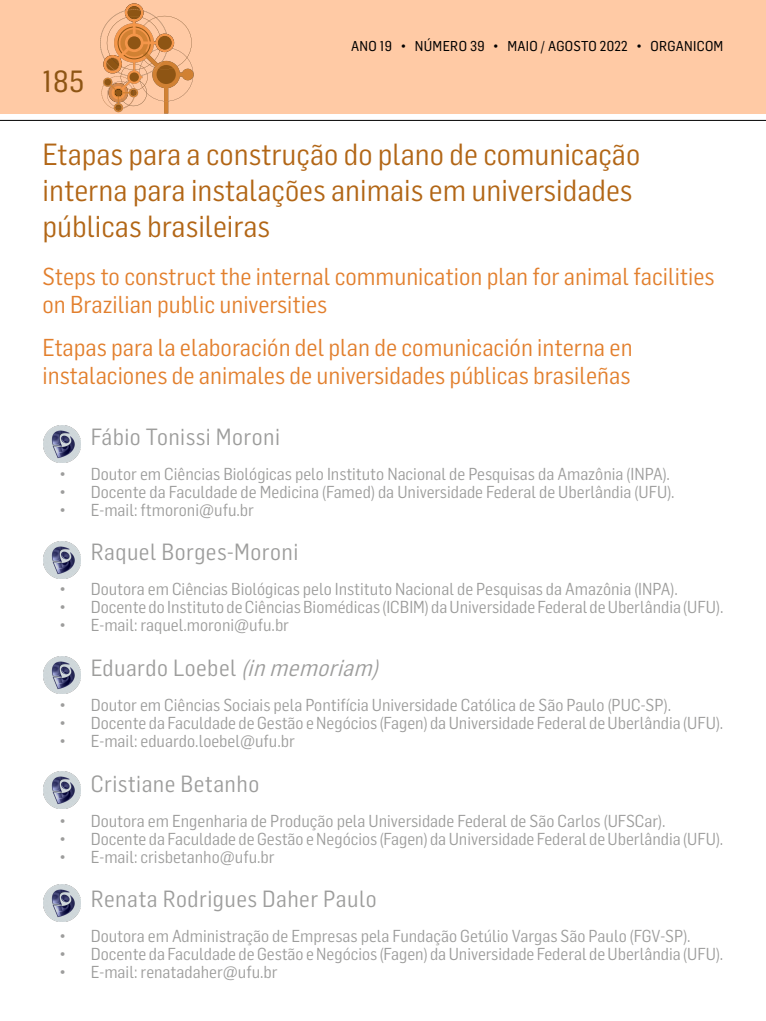
<style>
.page{position:relative;width:766px;height:1021px;background:#fff}
.page>*{position:absolute;margin:0;border:0;box-sizing:border-box;transform-origin:0 0}
.t1{font:30px/36px "Flama Semicondensed";color:#b26616}
.t2{font:30px "Flama Semicondensed Basic";color:#8e5514}
.t3{font:24px/28px "Flama Semicondensed";color:#e27f2d}
.t4{font:23px "Flama Semicondensed";letter-spacing:.02em;color:#9d9d9c}
.t5{font:17px "Flama Semicondensed";color:#9d9d9c}
.t6{font:14px "Flama Semicondensed Basic";letter-spacing:.02em;color:#000}
.s1{font-style:italic}
</style>
<div class="page">
<div style="left:0;top:0;width:765px;height:113px;background:#ffcaa5"></div>
<svg style="left:100px;top:3px;width:93px;height:110px"></svg>
<div style="left:158px;top:36px;width:14px;height:14px;background:#8e5514;border-radius:50%"></div>
<div style="left:104px;top:79px;width:7px;height:7px;background:#8e5514;border-radius:3px"></div>
<div style="left:128px;top:36px;width:13px;height:13px;background:#8e5514;border-radius:50%"></div>
<div style="left:115px;top:89px;width:7px;height:7px;background:#8e5514;border-radius:3px"></div>
<div style="left:129px;top:72px;width:10px;height:10px;background:#8e5514;border-radius:5px"></div>
<hr style="left:0;top:120px;width:765px;height:1px;background:#000">
<img style="left:43px;top:426px;width:37px;height:36px">
<img style="left:43px;top:541px;width:37px;height:37px">
<img style="left:43px;top:657px;width:37px;height:37px">
<img style="left:43px;top:771px;width:37px;height:37px">
<img style="left:43px;top:884px;width:37px;height:37px">
<h1 class="t2" style="left:43px;top:62px;width:43px">185</h1>
<p class="t6" style="left:351px;top:37px;width:373px">ANO 19 • NÚMERO 39 • MAIO / AGOSTO 2022 • ORGANICOM</p>
<h1 class="t1" style="left:43px;top:135px;width:599px">Etapas para a construção do plano de comunicação interna para instalações animais em universidades públicas brasileiras</h1>
<h2 class="t3" style="left:43px;top:262px;width:673px">Steps to construct the internal communication plan for animal facilities on Brazilian public universities</h2>
<h2 class="t3" style="left:43px;top:332px;width:591px">Etapas para la elaboración del plan de comunicación interna en instalaciones de animales de universidades públicas brasileñas</h2>
<h3 class="t4" style="left:91px;top:422px;width:191px">Fábio Tonissi Moroni</h3>
<p class="t5" style="left:60px;top:463px;width:611px">• Doutor em Ciências Biológicas pelo Instituto Nacional de Pesquisas da Amazônia (INPA).</p>
<p class="t5" style="left:60px;top:481px;width:616px">• Docente da Faculdade de Medicina (Famed) da Universidade Federal de Uberlândia (UFU).</p>
<p class="t5" style="left:60px;top:499px;width:196px">• E-mail: ftmoroni@ufu.br</p>
<h3 class="t4" style="left:91px;top:537px;width:209px">Raquel Borges-Moroni</h3>
<p class="t5" style="left:60px;top:578px;width:619px">• Doutora em Ciências Biológicas pelo Instituto Nacional de Pesquisas da Amazônia (INPA).</p>
<p class="t5" style="left:60px;top:596px;width:665px">• Docente do Instituto de Ciências Biomédicas (ICBIM) da Universidade Federal de Uberlândia (UFU).</p>
<p class="t5" style="left:60px;top:614px;width:231px">• E-mail: raquel.moroni@ufu.br</p>
<h3 class="t4" style="left:91px;top:653px;width:295px">Eduardo Loebel <span class="s1">(inmemoriam)</span></h3>
<p class="t5" style="left:60px;top:694px;width:613px">• Doutor em Ciências Sociais pela Pontifícia Universidade Católica de São Paulo (PUC-SP).</p>
<p class="t5" style="left:60px;top:712px;width:665px">• Docente da Faculdade de Gestão e Negócios (Fagen) da Universidade Federal de Uberlândia (UFU).</p>
<p class="t5" style="left:60px;top:730px;width:237px">• E-mail: eduardo.loebel@ufu.br</p>
<h3 class="t4" style="left:91px;top:768px;width:170px">Cristiane Betanho</h3>
<p class="t5" style="left:60px;top:809px;width:607px">• Doutora em Engenharia de Produção pela Universidade Federal de São Carlos (UFSCar).</p>
<p class="t5" style="left:60px;top:827px;width:665px">• Docente da Faculdade de Gestão e Negócios (Fagen) da Universidade Federal de Uberlândia (UFU).</p>
<p class="t5" style="left:60px;top:845px;width:216px">• E-mail: crisbetanho@ufu.br</p>
<h3 class="t4" style="left:91px;top:884px;width:287px">Renata Rodrigues Daher Paulo</h3>
<p class="t5" style="left:60px;top:925px;width:632px">• Doutora em Administração de Empresas pela Fundação Getúlio Vargas São Paulo (FGV-SP).</p>
<p class="t5" style="left:60px;top:943px;width:665px">• Docente da Faculdade de Gestão e Negócios (Fagen) da Universidade Federal de Uberlândia (UFU).</p>
<p class="t5" style="left:60px;top:961px;width:219px">• E-mail: renatadaher@ufu.br</p>
</div>
